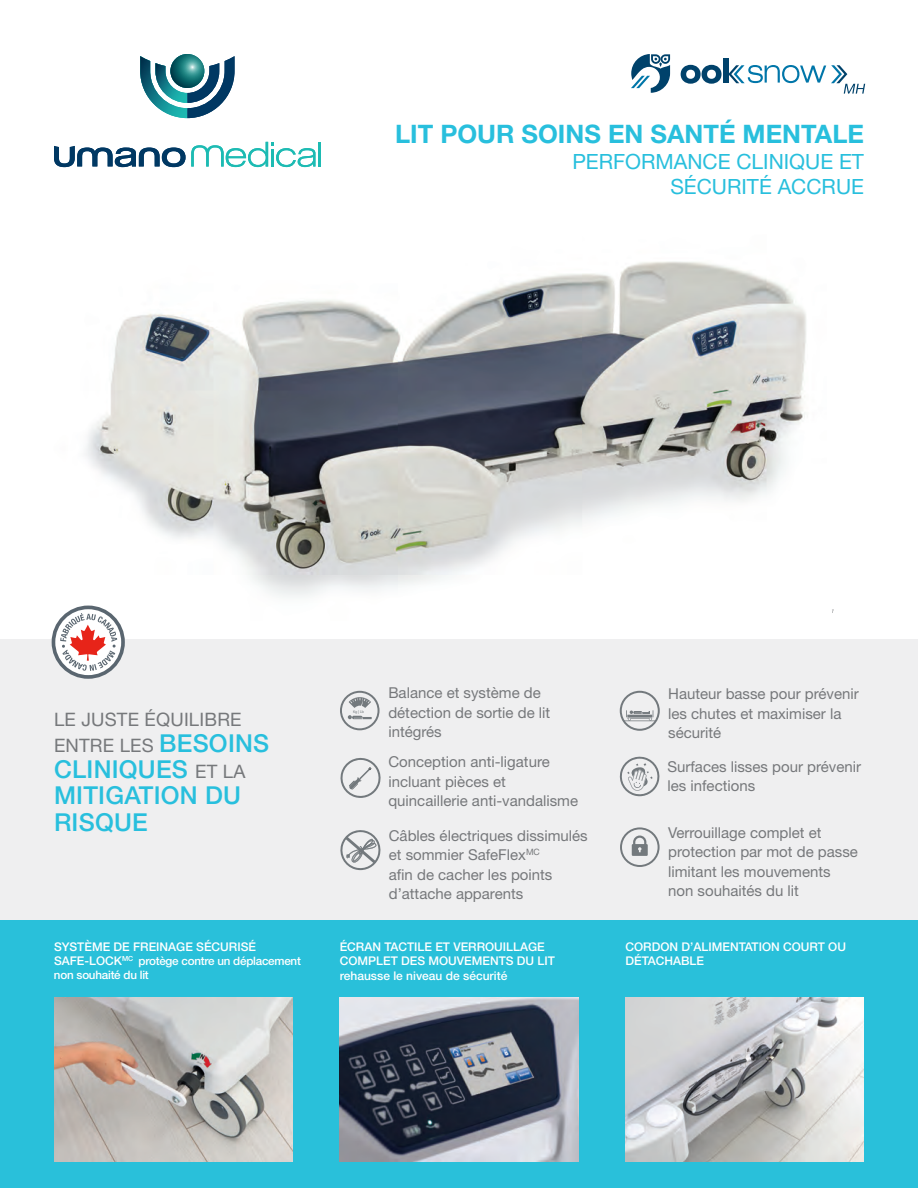
<style>
.page{position:relative;width:918px;height:1188px;background:#fff}
.page>*{position:absolute;margin:0;border:0;box-sizing:border-box;transform-origin:0 0}
.t1{font:700 25.5px "Helvetica Neue LT Std";color:#28bfdd}
.t2{font:500 24.75px/26.2px "Helvetica Neue LT Std";letter-spacing:.01em;color:#28bfdd}
.t3{font:21px "Helvetica Neue LT Std";color:#28bfdd}
.t4{font:18.6px "Helvetica Neue LT Std";letter-spacing:.01em;color:#76787b}
.t5{font:15px/19.5px "Helvetica Neue LT Std";color:#76787b}
.t6{font:500 12px/14.4px "Helvetica Neue LT Std";color:#fff}
.t7{font:500 11.7px/14px "Helvetica Neue LT Std";letter-spacing:-.02em;color:#fff}
.t8{font:700 3.9px "Helvetica Neue";color:#73797d}
.s1{font-weight:500;font-size:24.75px;color:#28bfdd}
.s2{font-weight:400;font-size:18.6px;color:#76787b}
.s3{font-size:12px}
</style>
<div class="page">
<div style="left:0;top:639px;width:918px;height:287px;background:#efeff0"></div>
<div style="left:0;top:920px;width:918px;height:268px;background:#29c0da"></div>
<svg style="left:631px;top:54px;width:39px;height:39px"></svg>
<svg style="left:681px;top:65px;width:41px;height:19px"></svg>
<div style="left:723px;top:58px;width:5px;height:25px;background:#00426b"></div>
<svg style="left:728px;top:65px;width:137px;height:29px"></svg>
<img style="left:58px;top:261px;width:748px;height:360px">
<hr style="left:318px;top:142px;width:3px;height:25px;background:#1dbbb3">
<svg style="left:140px;top:54px;width:95px;height:64px"></svg>
<svg style="left:54px;top:142px;width:261px;height:25px"></svg>
<img style="left:626px;top:997px;width:238px;height:164px">
<img style="left:54px;top:997px;width:238px;height:164px">
<img style="left:340px;top:997px;width:238px;height:164px">
<svg style="left:341px;top:758px;width:40px;height:40px"></svg>
<svg style="left:340px;top:830px;width:41px;height:40px"></svg>
<svg style="left:340px;top:691px;width:40px;height:39px"></svg>
<svg style="left:620px;top:827px;width:40px;height:40px"></svg>
<svg style="left:620px;top:691px;width:40px;height:40px"></svg>
<svg style="left:620px;top:756px;width:40px;height:40px"></svg>
<svg style="left:53px;top:608px;width:69px;height:70px"></svg>
<div style="left:52px;top:606px;width:73px;height:73px;border:4px solid #5a6670;border-radius:50%"></div>
<svg style="left:60px;top:613px;width:57px;height:58px"></svg>
<p class="t1" style="left:395px;top:118px;width:470px">LIT POUR SOINS EN SANTÉ MENTALE</p>
<p class="t3" style="left:572px;top:149px;width:293px">PERFORMANCE CLINIQUE ET</p>
<p class="t3" style="left:670px;top:174px;width:195px">SÉCURITÉ ACCRUE</p>
<p class="t4" style="left:54px;top:708px;width:189px">LE JUSTE ÉQUILIBRE</p>
<p class="t4" style="left:54px;top:734px;width:217px">ENTRE LES <span class="s1">BESOINS</span></p>
<p class="t2" style="left:54px;top:756px;width:193px">CLINIQUES <span class="s2">ET LA</span></p>
<p class="t2" style="left:54px;top:782px;width:189px">MITIGATION DU<br>RISQUE</p>
<p class="t6" style="left:54px;top:939px;width:204px">SYSTÈME DE FREINAGE SÉCURISÉ</p>
<p class="t7" style="left:54px;top:954px;width:248px"><span class="s3">SAFE-LOCK</span><sup>MC</sup> protège contre un déplacement non souhaité du lit</p>
<p class="t8" style="left:353px;top:709px;width:13px">Kg | Lb</p>
<p class="t5" style="left:388px;top:683px;width:163px">Balance et système de détection de sortie de lit intégrés</p>
<p class="t5" style="left:388px;top:752px;width:163px">Conception anti-ligature incluant pièces et</p>
<p class="t5" style="left:388px;top:790px;width:191px">quincaillerie anti-vandalisme</p>
<p class="t8" style="left:400px;top:777px;width:13px">Kg | Lb</p>
<p class="t5" style="left:389px;top:825px;width:200px">Câbles électriques dissimulés et sommier SafeFlex<sup>MC<br></sup>afin de cacher les points d’attache apparents</p>
<p class="t5" style="left:668px;top:684px;width:192px">Hauteur basse pour prévenir les chutes et maximiser la sécurité</p>
<p class="t5" style="left:668px;top:756px;width:195px">Surfaces lisses pour prévenir</p>
<p class="t5" style="left:668px;top:776px;width:89px">les infections</p>
<p class="t5" style="left:668px;top:822px;width:191px">Verrouillage complet et protection par mot de passe limitant les mouvements</p>
<p class="t5" style="left:668px;top:881px;width:132px">non souhaités du lit</p>
<p class="t6" style="left:340px;top:939px;width:217px">ÉCRAN TACTILE ET VERROUILLAGE<br>COMPLET DES MOUVEMENTS DU LIT rehausse le niveau de sécurité</p>
<p class="t6" style="left:626px;top:939px;width:222px">CORDON D’ALIMENTATION COURT OU<br>DÉTACHABLE</p>
</div>
